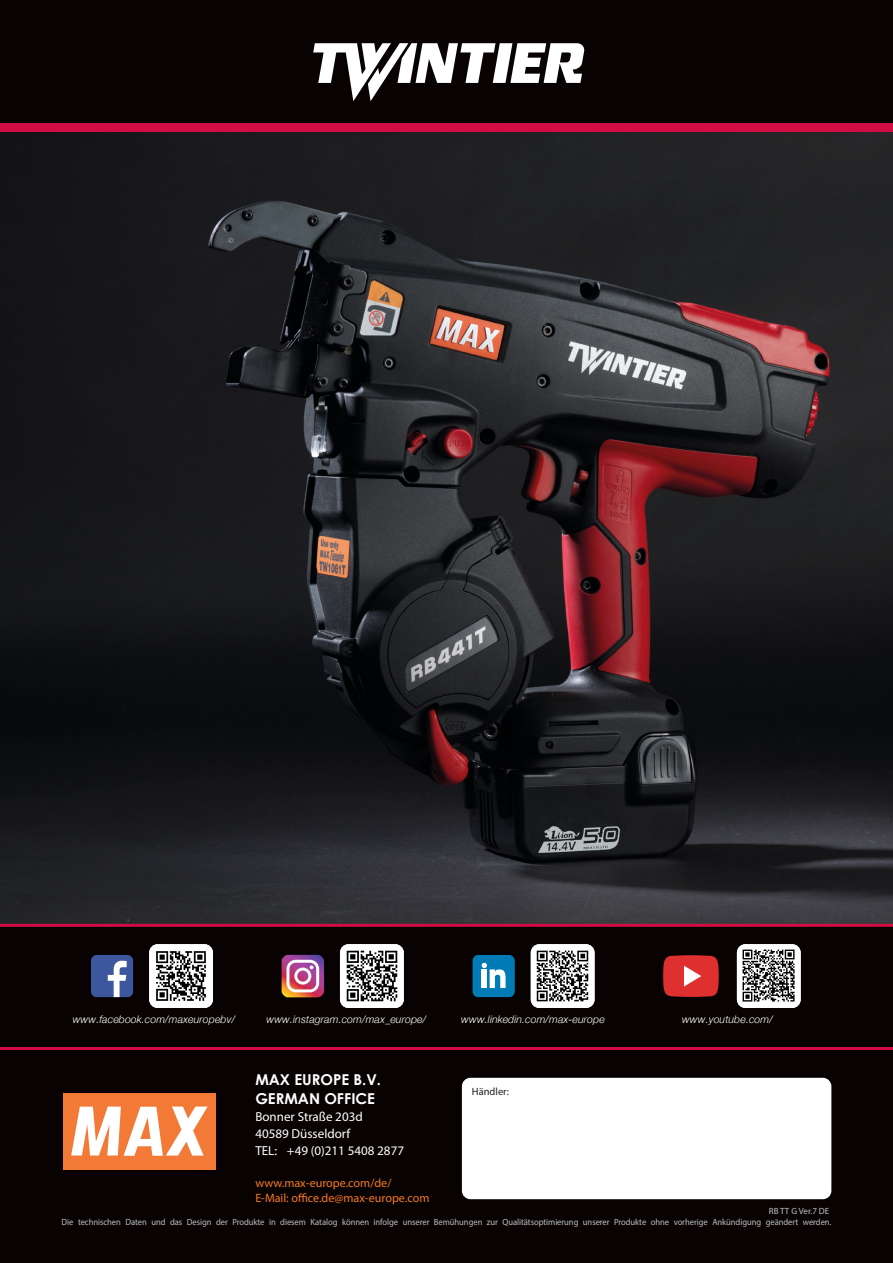
<style>
.page{position:relative;width:893px;height:1263px;background:#080302}
.page>*{position:absolute;margin:0;border:0;box-sizing:border-box;transform-origin:0 0}
.t1{font:700 15px "Century Gothic";color:#fff}
.Body_copy{font:13.05px/17.1px "Myriad Pro";color:#fff}
.t2{font:12.15px "Myriad Pro";color:#f47921}
.t3{font:italic 10.5px "Helvetica Neue";letter-spacing:.01em;color:#fff}
.t4{font:10.5px "Myriad Pro";color:#231f20}
.t5{font:9px "Myriad Pro";letter-spacing:-.005em;color:#bcbdc0;scale:.95 1}
.t6{font:9px "Myriad Pro";letter-spacing:-.005em;color:#bcbdc0}
</style>
<div class="page">
<img style="left:0;top:132px;width:893px;height:792px">
<div style="left:63px;top:1093px;width:153px;height:76px;background:#f37937"></div>
<svg style="left:71px;top:1106px;width:137px;height:50px"></svg>
<div style="left:462px;top:1078px;width:369px;height:121px;background:#fff;border-radius:9px"></div>
<hr style="left:0;top:1047px;width:893px;height:3px;background:#d20d44">
<hr style="left:0;top:924px;width:893px;height:3px;background:#d20d44">
<div style="left:0;top:123px;width:893px;height:9px;background:#d20d44"></div>
<svg style="left:313px;top:43px;width:272px;height:58px"></svg>
<svg style="left:472px;top:955px;width:43px;height:42px;background:#3290bd"></svg>
<img style="left:531px;top:944px;width:64px;height:64px">
<svg style="left:663px;top:955px;width:56px;height:42px;background:#d33b3b"></svg>
<img style="left:737px;top:944px;width:64px;height:64px">
<svg style="left:282px;top:955px;width:42px;height:42px;background:#c67796"></svg>
<img style="left:340px;top:944px;width:64px;height:64px">
<svg style="left:91px;top:955px;width:42px;height:42px;background:#5e74ad"></svg>
<img style="left:149px;top:944px;width:64px;height:64px">
<p class="t3" style="left:73px;top:1012px;width:164px">www.facebook.com/maxeuropebv/</p>
<p class="t3" style="left:267px;top:1012px;width:161px">www.instagram.com/max_europe/</p>
<p class="t3" style="left:461px;top:1012px;width:145px">www.linkedin.com/max-europe</p>
<p class="t3" style="left:682px;top:1012px;width:92px">www.youtube.com/</p>
<p class="t1" style="left:255px;top:1068px;width:127px">MAX EUROPE B.V.</p>
<p class="t1" style="left:255px;top:1087px;width:121px">GERMAN OFFICE</p>
<p class="Body_copy" style="left:255px;top:1108px;width:109px">Bonner Straße 203d</p>
<p class="Body_copy" style="left:255px;top:1125px;width:150px">40589 Düsseldorf<br>TEL: +49 (0)211 5408 2877</p>
<p class="t2" style="left:255px;top:1175px;width:138px">www.max-europe.com/de/</p>
<p class="t2" style="left:255px;top:1191px;width:176px">E-Mail: office.de@max-europe.com</p>
<p class="t4" style="left:472px;top:1085px;width:39px">Händler:</p>
<p class="t6" style="left:769px;top:1206px;width:62px">RB TT G Ver.7 DE</p>
<p class="t5" style="left:62px;top:1217px;width:812px">Die technischen Daten und das Design der Produkte in diesem Katalog können infolge unserer Bemühungen zur Qualitätsoptimierung unserer Produkte ohne vorherige Ankündigung geändert werden.</p>
</div>
